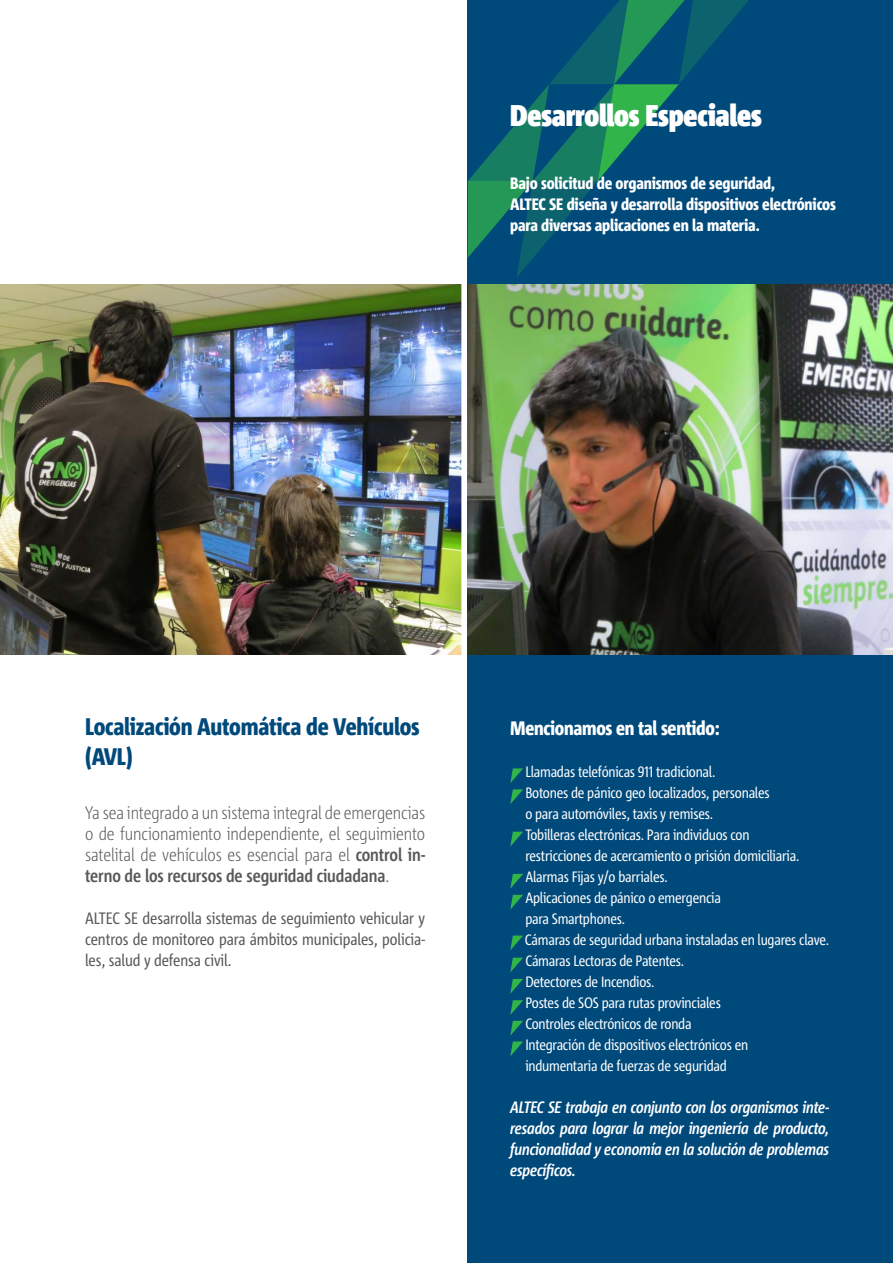
<style>
.page{position:relative;width:893px;height:1263px;background:#fff}
.page>*{position:absolute;margin:0;border:0;box-sizing:border-box;transform-origin:0 0}
.Subtítulo_Light{font:900 30px "Corpid Cd LF";letter-spacing:-.01em;color:#fff}
.Subtítulo_Light_-_az{font:800 24px/30px "Corpid Cd LF";letter-spacing:-.01em;color:#00497b}
.Texto_Prosa_-_blanco{font:800 19.5px "Corpid Cd LF";letter-spacing:-.015em;color:#fff}
.Subtítulo_light_12pt{font:300 18px/21px "Corpid Cd LF";letter-spacing:-.005em;color:#57585a;text-align:justify}
.Texto_Prosa_-_blanco-2{font:italic 700 16.5px/21px "Corpid Cd LF";letter-spacing:-.015em;color:#fff;text-align:justify}
.Texto_Prosa_-_blanco-3{font:800 16.5px/21px "Corpid Cd LF";letter-spacing:-.01em;color:#fff}
.Texto_Prosa{font:16.5px/21px "Corpid Cd LF";letter-spacing:-.005em;color:#57585a;text-align:justify}
.Texto_Prosa_-_blanco-4{font:15px "Corpid Cd LF";letter-spacing:-.015em;color:#fff}
.s1{font-weight:700}
</style>
<div class="page">
<img style="left:0;top:284px;width:461px;height:370px">
<svg style="left:461px;top:246px;width:7px;height:438px"></svg>
<div style="left:468px;top:0;width:425px;height:1263px;background:#00497b"></div>
<img style="left:468px;top:284px;width:425px;height:370px">
<svg style="left:510px;top:768px;width:13px;height:15px"></svg>
<svg style="left:510px;top:789px;width:13px;height:15px"></svg>
<svg style="left:510px;top:832px;width:13px;height:14px"></svg>
<svg style="left:510px;top:874px;width:13px;height:15px"></svg>
<svg style="left:510px;top:895px;width:13px;height:15px"></svg>
<svg style="left:510px;top:935px;width:13px;height:15px"></svg>
<svg style="left:510px;top:958px;width:13px;height:14px"></svg>
<svg style="left:510px;top:979px;width:13px;height:15px"></svg>
<svg style="left:510px;top:1000px;width:13px;height:15px"></svg>
<svg style="left:510px;top:1021px;width:13px;height:35px"></svg>
<svg style="left:468px;top:0;width:281px;height:277px"></svg>
<p class="Subtítulo_Light" style="left:510px;top:99px;width:253px">Desarrollos Especiales</p>
<p class="Texto_Prosa_-_blanco-3" style="left:510px;top:173px;width:266px">Bajo solicitud de organismos de seguridad,</p>
<p class="Texto_Prosa_-_blanco-3" style="left:510px;top:194px;width:327px">ALTEC SE diseña y desarrolla dispositivos electrónicos para diversas aplicaciones en la materia.</p>
<p class="Subtítulo_Light_-_az" style="left:85px;top:712px;width:336px">Localización Automática de Vehículos (AVL)</p>
<p class="Texto_Prosa_-_blanco" style="left:510px;top:718px;width:211px">Mencionamos en tal sentido:</p>
<p class="Texto_Prosa_-_blanco-4" style="left:525px;top:764px;width:192px">Llamadas telefónicas 911 tradicional.</p>
<p class="Texto_Prosa_-_blanco-4" style="left:525px;top:785px;width:246px">Botones de pánico geo localizados, personales</p>
<p class="Texto_Prosa_-_blanco-4" style="left:525px;top:806px;width:189px">o para automóviles, taxis y remises.</p>
<p class="Texto_Prosa_-_blanco-4" style="left:525px;top:827px;width:226px">Tobilleras electrónicas. Para individuos con</p>
<p class="Texto_Prosa_-_blanco-4" style="left:525px;top:848px;width:276px">restricciones de acercamiento o prisión domiciliaria.</p>
<p class="Texto_Prosa_-_blanco-4" style="left:525px;top:869px;width:144px">Alarmas Fijas y/o barriales.</p>
<p class="Texto_Prosa_-_blanco-4" style="left:525px;top:890px;width:197px">Aplicaciones de pánico o emergencia</p>
<p class="Texto_Prosa_-_blanco-4" style="left:525px;top:911px;width:101px">para Smartphones.</p>
<p class="Texto_Prosa_-_blanco-4" style="left:525px;top:932px;width:306px">Cámaras de seguridad urbana instaladas en lugares clave.</p>
<p class="Texto_Prosa_-_blanco-4" style="left:525px;top:953px;width:160px">Cámaras Lectoras de Patentes.</p>
<p class="Texto_Prosa_-_blanco-4" style="left:525px;top:974px;width:131px">Detectores de Incendios.</p>
<p class="Texto_Prosa_-_blanco-4" style="left:525px;top:995px;width:197px">Postes de SOS para rutas provinciales</p>
<p class="Texto_Prosa_-_blanco-4" style="left:525px;top:1016px;width:168px">Controles electrónicos de ronda</p>
<p class="Texto_Prosa_-_blanco-4" style="left:525px;top:1037px;width:224px">Integración de dispositivos electrónicos en</p>
<p class="Texto_Prosa_-_blanco-4" style="left:525px;top:1058px;width:203px">indumentaria de fuerzas de seguridad</p>
<p class="Texto_Prosa_-_blanco-2" style="left:510px;top:1097px;width:320px">ALTEC SE trabaja en conjunto con los organismos inte&shy;resados para lograr la mejor ingeniería de producto, funcionalidad y economía en la solución de problemas específicos.</p>
<p class="Subtítulo_light_12pt" style="left:85px;top:802px;width:342px">Ya sea integrado a un sistema integral de emergencias o de funcionamiento independiente, el seguimiento satelital de vehículos es esencial para el <span class="s1">control in&shy;terno de los recursos de seguridad ciudadana</span>.</p>
<p class="Texto_Prosa" style="left:85px;top:908px;width:342px">ALTEC SE desarrolla sistemas de seguimiento vehicular y centros de monitoreo para ámbitos municipales, policia&shy;les, salud y defensa civil.</p>
</div>
